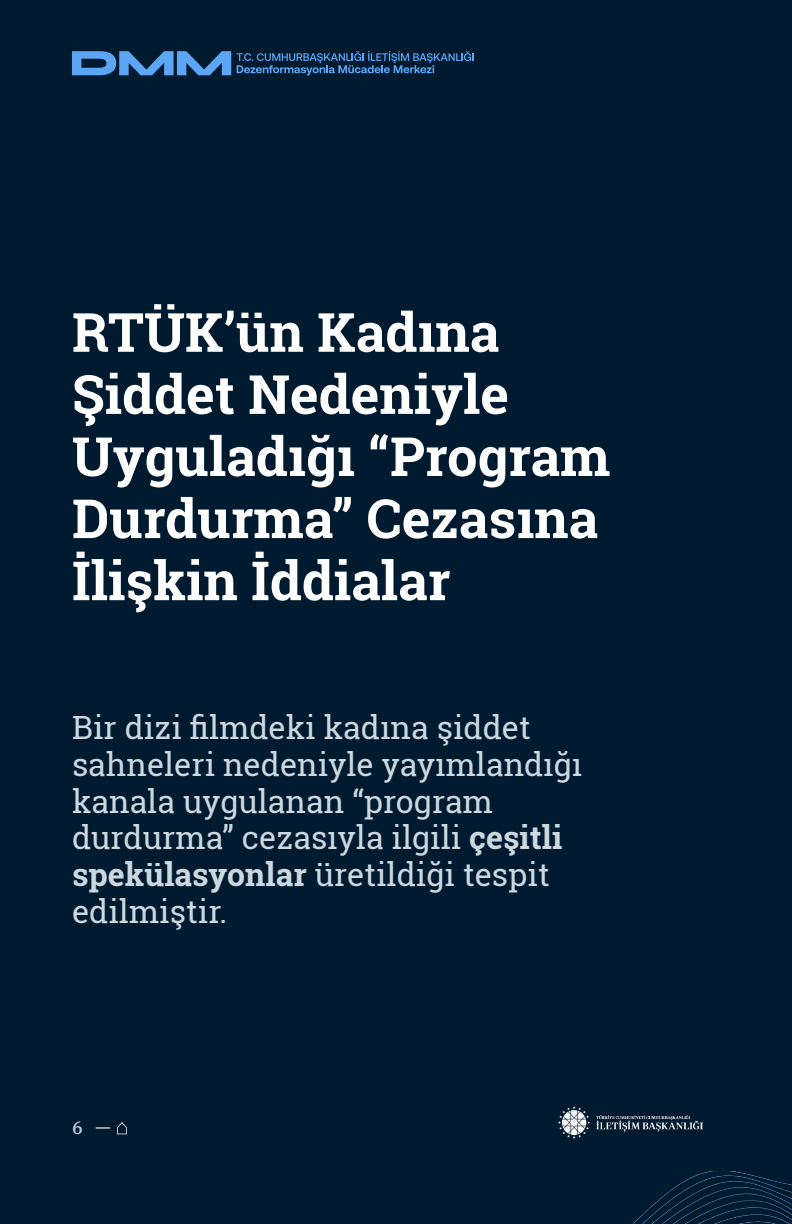
<style>
.page{position:relative;width:792px;height:1224px;background:#001a2f}
.page>*{position:absolute;margin:0;border:0;box-sizing:border-box;transform-origin:0 0}
.heading_2{font:700 54px/62.2px "Roboto Slab";color:#fff}
.heading_2-2{font:32px/36.8px "Roboto Slab";color:#ccd8e0}
.t1{font:500 18px "IBM Plex Serif";color:#bfccd6}
.s1{font-weight:700}
.s2{font-size:20px;color:#ccd9e0}
</style>
<div class="page">
<img style="left:633px;top:1171px;width:159px;height:53px">
<img style="left:558px;top:1106px;width:144px;height:32px">
<svg style="left:117px;top:1122px;width:10px;height:12px"></svg>
<svg style="left:72px;top:51px;width:159px;height:24px"></svg>
<svg style="left:237px;top:51px;width:237px;height:24px"></svg>
<p class="heading_2" style="left:72px;top:300px;width:540px">RTÜK’ün Kadına<br>Şiddet Nedeniyle<br>Uyguladığı “Program<br>Durdurma” Cezasına<br>İlişkin İddialar</p>
<p class="heading_2-2" style="left:72px;top:709px;width:512px">Bir dizi filmdeki kadına şiddet sahneleri nedeniyle yayımlandığı kanala uygulanan “program durdurma” cezasıyla ilgili <span class="s1">çeşitli spekülasyonlar</span> üretildiği tespit edilmiştir.</p>
<p class="t1" style="left:72px;top:1114px;width:40px">6 <span class="s2">—</span></p>
</div>
